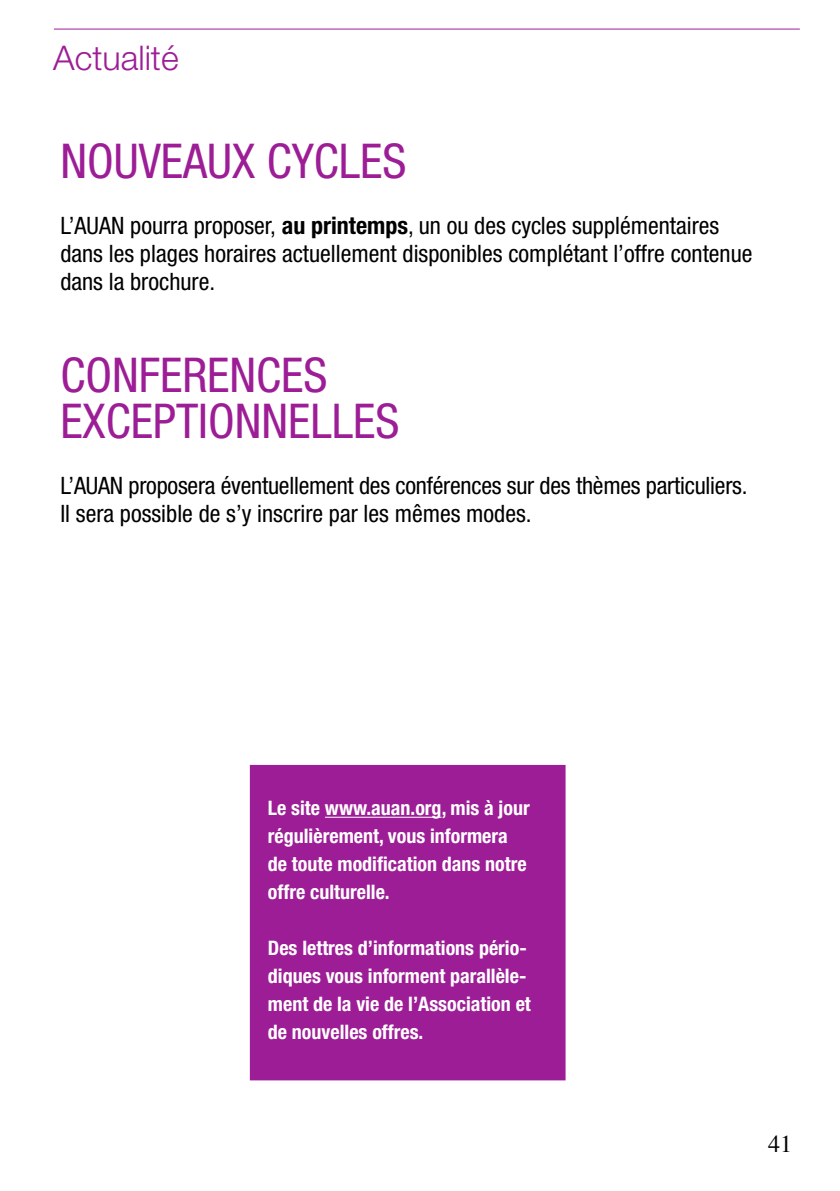
<style>
.page{position:relative;width:840px;height:1191px;background:#fff}
.page>*{position:absolute;margin:0;border:0;box-sizing:border-box;transform-origin:0 0}
.t1{font:condensed 48px/46px "Helvetica Neue LT Std";color:#9d1d96}
.t2{font:300 34px "Helvetica Neue LT Std";color:#9d1d96}
.t3{font:condensed 24px/28px "Helvetica Neue LT Std";color:#000}
.t4{font:24px "Times";color:#000}
.t5{font:700 condensed 20px/28px "Helvetica Neue LT Std";color:#fff}
.s1{font-weight:700}
</style>
<div class="page">
<hr style="left:54px;top:29px;width:745px;height:1px;background:#9d1d96">
<div style="left:250px;top:765px;width:315px;height:315px;background:#9d1d96"></div>
<hr style="left:325px;top:816px;width:116px;height:1px;background:#fff">
<h2 class="t2" style="left:53px;top:37px;width:127px">Actualité</h2>
<h1 class="t1" style="left:60px;top:138px;width:347px">NOUVEAUX CYCLES</h1>
<p class="t3" style="left:60px;top:212px;width:693px">L’AUAN pourra proposer, <span class="s1">au printemps</span>, un ou des cycles supplémentaires dans les plages horaires actuellement disponibles complétant l’offre contenue dans la brochure.</p>
<h1 class="t1" style="left:60px;top:352px;width:340px">CONFERENCES<br>EXCEPTIONNELLES</h1>
<p class="t3" style="left:60px;top:472px;width:688px">L’AUAN proposera éventuellement des conférences sur des thèmes particuliers.<br>Il sera possible de s’y inscrire par les mêmes modes.</p>
<p class="t5" style="left:268px;top:794px;width:263px">Le site www.auan.org, mis à jour régulièrement, vous informera de toute modification dans notre offre culturelle.</p>
<p class="t5" style="left:268px;top:934px;width:264px">Des lettres d’informations pério&shy;diques vous informent parallèle&shy;ment de la vie de l’Association et de nouvelles offres.</p>
<p class="t4" style="left:767px;top:1121px;width:25px">41</p>
</div>
